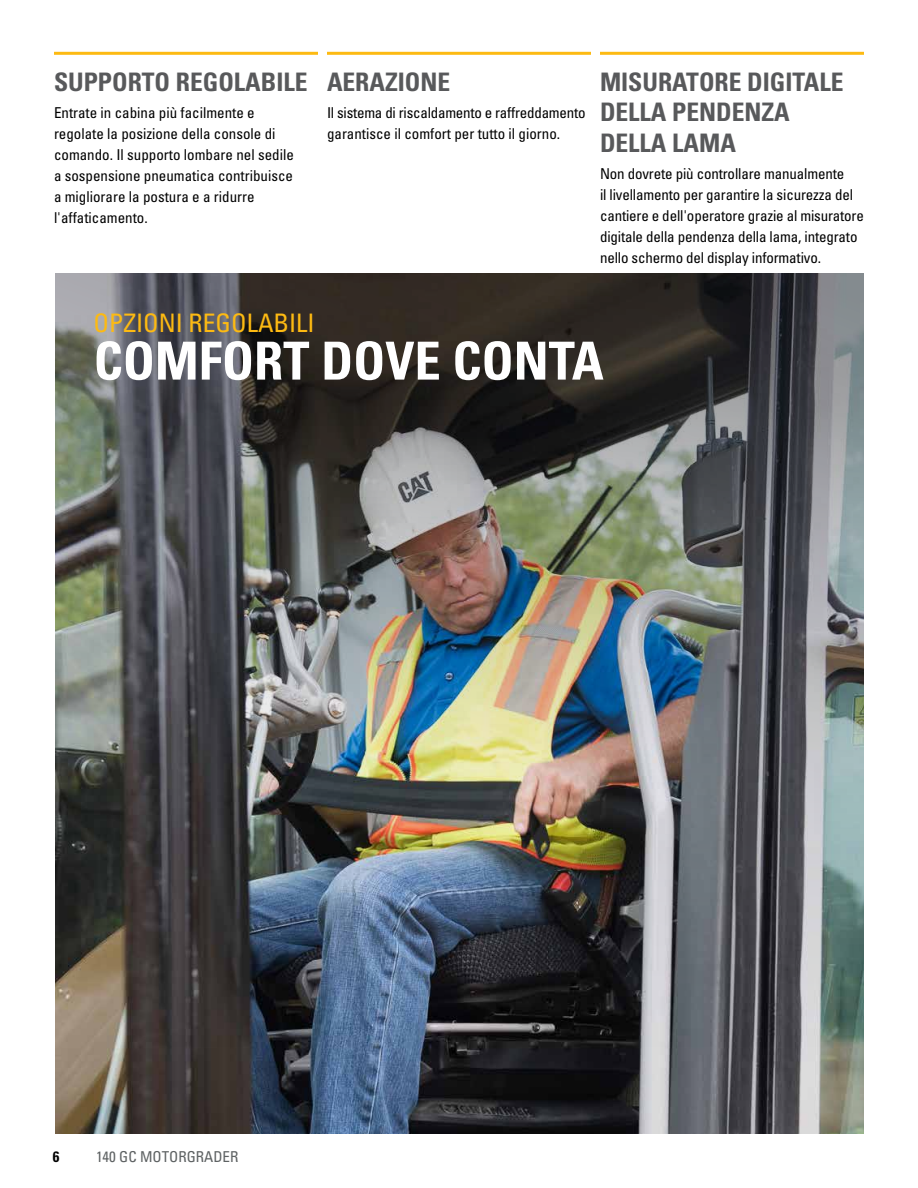
<style>
.page{position:relative;width:918px;height:1188px;background:#fff}
.page>*{position:absolute;margin:0;border:0;box-sizing:border-box;transform-origin:0 0}
.Headline_large_white{font:700 condensed 52.5px "Univers LT Std";color:#fff}
.Benefit_subhead_gray_with_yellow_rule_ab{font:700 condensed 25.5px/30.6px "Univers LT Std";color:#58595b}
.Headline_small_yellow{font:condensed 25.5px "Univers LT Std";color:#fdba12}
.Body_copy{font:condensed 15px/21px "Univers LT Std";letter-spacing:-.01em;color:#000}
.t1{font:condensed 15px "Univers LT Std";color:#5e6263}
.t2{font:700 condensed 15px "Univers LT Std";color:#000}
</style>
<div class="page">
<hr style="left:54px;top:52px;width:264px;height:3px;background:#fdba12">
<hr style="left:327px;top:52px;width:264px;height:3px;background:#fdba12">
<hr style="left:600px;top:52px;width:264px;height:3px;background:#fdba12">
<img style="left:56px;top:273px;width:808px;height:861px">
<p class="Benefit_subhead_gray_with_yellow_rule_ab" style="left:54px;top:66px;width:255px">SUPPORTO REGOLABILE</p>
<p class="Body_copy" style="left:54px;top:102px;width:241px">Entrate in cabina più facilmente e regolate la posizione della console di comando. Il supporto lombare nel sedile a sospensione pneumatica contribuisce a migliorare la postura e a ridurre l'affaticamento.</p>
<p class="Benefit_subhead_gray_with_yellow_rule_ab" style="left:327px;top:66px;width:125px">AERAZIONE</p>
<p class="Body_copy" style="left:327px;top:102px;width:260px">Il sistema di riscaldamento e raffreddamento garantisce il comfort per tutto il giorno.</p>
<p class="Benefit_subhead_gray_with_yellow_rule_ab" style="left:600px;top:66px;width:245px">MISURATORE DIGITALE<br>DELLA PENDENZA<br>DELLA LAMA</p>
<p class="Body_copy" style="left:600px;top:163px;width:265px">Non dovrete più controllare manualmente<br>il livellamento per garantire la sicurezza del cantiere e dell'operatore grazie al misuratore digitale della pendenza della lama, integrato nello schermo del display informativo.</p>
<p class="Headline_small_yellow" style="left:94px;top:306px;width:223px">OPZIONI REGOLABILI</p>
<p class="Headline_large_white" style="left:94px;top:329px;width:512px">COMFORT DOVE CONTA</p>
<p class="t2" style="left:53px;top:1147px;width:8px">6</p>
<p class="t1" style="left:96px;top:1147px;width:144px">140 GC MOTORGRADER</p>
</div>
